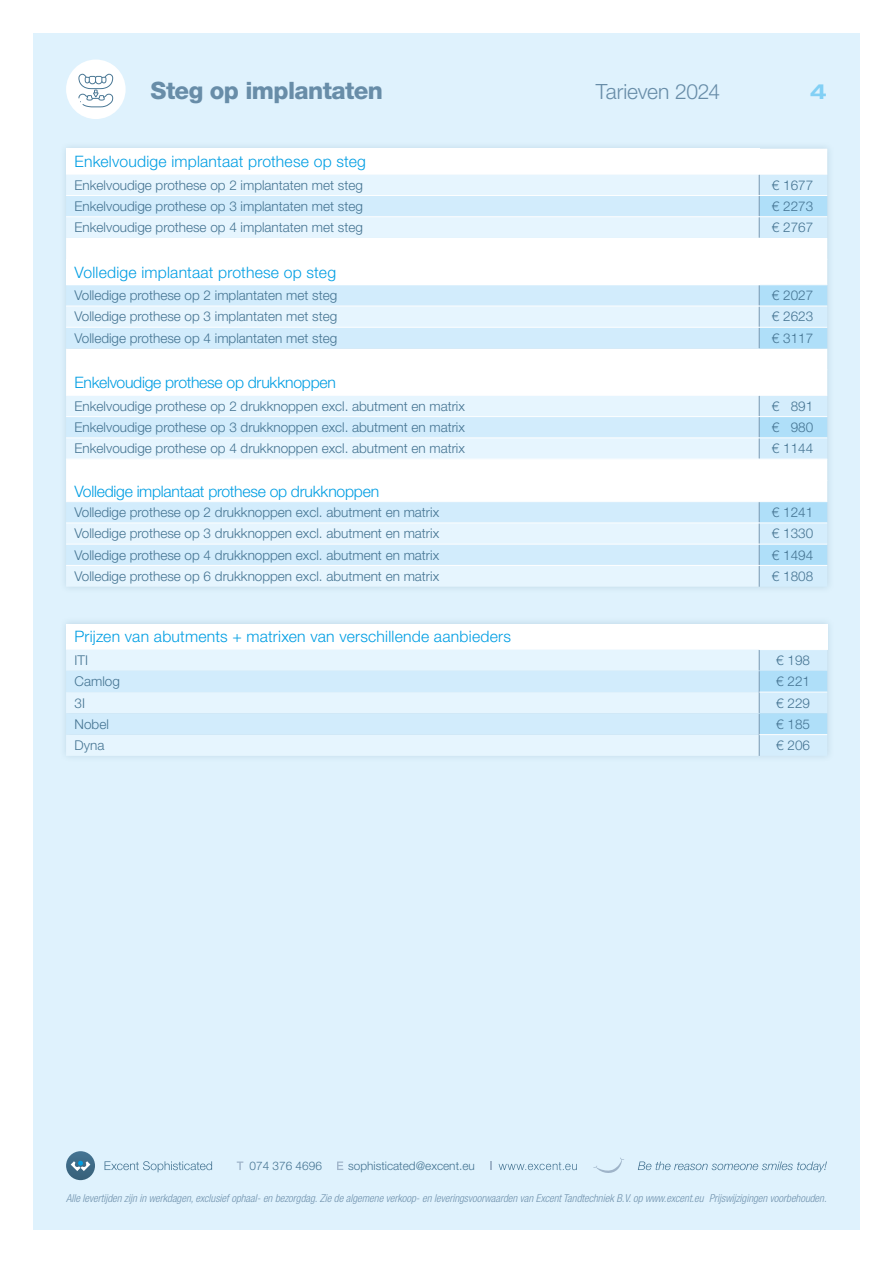
<style>
.page{position:relative;width:893px;height:1263px;background:#fff}
.page>*{position:absolute;margin:0;border:0;box-sizing:border-box;transform-origin:0 0}
.t1{font:800 24px "Helvetica Neue LT Std";letter-spacing:-.025em;color:#688da8}
.t2{font:300 21px "Helvetica Neue LT Std";letter-spacing:-.01em;color:#688da8}
.t3{font:700 expanded 21px "Helvetica Neue LT Std";color:#82d0f5}
.t4{font:300 15.75px "Helvetica Neue LT Std";letter-spacing:.005em;color:#009ee3}
.t5{font:300 15.75px "Helvetica Neue LT Std";letter-spacing:-.015em;color:#009ee3}
.t6{font:300 13.5px "Helvetica Neue LT Std";color:#457492}
.t7{font:300 11.85px "Helvetica Neue LT Std";color:#457492}
.t8{font:italic 300 condensed 10.8px "Helvetica Neue LT Std";color:#7193ae}
</style>
<div class="page">
<div style="left:33px;top:33px;width:827px;height:1197px;background:#dff2fd"></div>
<svg style="left:337px;top:1161px;width:6px;height:9px"></svg>
<svg style="left:237px;top:1161px;width:6px;height:9px"></svg>
<svg style="left:105px;top:1161px;width:107px;height:11px"></svg>
<svg style="left:66px;top:1151px;width:29px;height:29px"></svg>
<svg style="left:71px;top:1161px;width:19px;height:10px"></svg>
<svg style="left:499px;top:1162px;width:78px;height:8px"></svg>
<svg style="left:490px;top:1161px;width:2px;height:9px"></svg>
<svg style="left:638px;top:1161px;width:189px;height:11px"></svg>
<svg style="left:593px;top:1157px;width:31px;height:16px"></svg>
<div style="left:59px;top:141px;width:775px;height:453px;background:#daeef9"></div>
<div style="left:66px;top:149px;width:693px;height:25px;background:#fff"></div>
<div style="left:67px;top:175px;width:692px;height:412px;background:#e6f5fe"></div>
<svg style="left:66px;top:196px;width:693px;height:369px"></svg>
<div style="left:66px;top:259px;width:693px;height:26px;background:#fff"></div>
<hr style="left:66px;top:195px;width:693px;height:1px;background:#fff">
<hr style="left:66px;top:306px;width:693px;height:1px;background:#fff">
<hr style="left:66px;top:369px;width:693px;height:1px;background:#fff">
<hr style="left:66px;top:416px;width:693px;height:1px;background:#fff">
<hr style="left:66px;top:437px;width:693px;height:1px;background:#fff">
<hr style="left:66px;top:459px;width:693px;height:1px;background:#fff">
<hr style="left:66px;top:480px;width:693px;height:1px;background:#fff">
<hr style="left:66px;top:522px;width:693px;height:1px;background:#fff">
<hr style="left:66px;top:544px;width:693px;height:1px;background:#fff">
<hr style="left:66px;top:565px;width:693px;height:1px;background:#fff">
<hr style="left:66px;top:174px;width:693px;height:1px;background:#fff">
<hr style="left:66px;top:216px;width:693px;height:1px;background:#fff">
<hr style="left:66px;top:327px;width:693px;height:1px;background:#fff">
<hr style="left:66px;top:395px;width:693px;height:1px;background:#fff">
<hr style="left:66px;top:501px;width:693px;height:1px;background:#fff">
<svg style="left:759px;top:149px;width:68px;height:438px"></svg>
<div style="left:59px;top:617px;width:775px;height:146px;background:#d8ecf8"></div>
<svg style="left:66px;top:624px;width:761px;height:132px"></svg>
<hr style="left:759px;top:692px;width:68px;height:1px;background:#fff">
<hr style="left:759px;top:734px;width:68px;height:1px;background:#fff">
<div style="left:66px;top:60px;width:60px;height:59px;background:#fff;border-radius:50%"></div>
<svg style="left:78px;top:74px;width:35px;height:33px"></svg>
<h1 class="t1" style="left:150px;top:76px;width:234px">Steg op implantaten</h1>
<h2 class="t2" style="left:596px;top:79px;width:126px">Tarieven 2024</h2>
<h2 class="t3" style="left:810px;top:78px;width:19px">4</h2>
<p class="t4" style="left:75px;top:152px;width:293px">Enkelvoudige implantaat prothese op steg</p>
<p class="t6" style="left:75px;top:177px;width:290px">Enkelvoudige prothese op 2 implantaten met steg</p>
<p class="t6" style="left:772px;top:177px;width:43px">€ 1677</p>
<p class="t6" style="left:75px;top:198px;width:290px">Enkelvoudige prothese op 3 implantaten met steg</p>
<p class="t6" style="left:772px;top:198px;width:43px">€ 2273</p>
<p class="t6" style="left:75px;top:219px;width:290px">Enkelvoudige prothese op 4 implantaten met steg</p>
<p class="t6" style="left:772px;top:219px;width:43px">€ 2767</p>
<p class="t4" style="left:75px;top:262px;width:263px">Volledige implantaat prothese op steg</p>
<p class="t6" style="left:75px;top:287px;width:264px">Volledige prothese op 2 implantaten met steg</p>
<p class="t6" style="left:772px;top:287px;width:43px">€ 2027</p>
<p class="t6" style="left:75px;top:308px;width:264px">Volledige prothese op 3 implantaten met steg</p>
<p class="t6" style="left:772px;top:308px;width:43px">€ 2623</p>
<p class="t6" style="left:75px;top:330px;width:264px">Volledige prothese op 4 implantaten met steg</p>
<p class="t6" style="left:772px;top:330px;width:43px">€ 3117</p>
<p class="t5" style="left:75px;top:373px;width:263px">Enkelvoudige prothese op drukknoppen</p>
<p class="t6" style="left:75px;top:398px;width:392px">Enkelvoudige prothese op 2 drukknoppen excl. abutment en matrix</p>
<p class="t6" style="left:772px;top:398px;width:43px">€ 891</p>
<p class="t6" style="left:75px;top:419px;width:392px">Enkelvoudige prothese op 3 drukknoppen excl. abutment en matrix</p>
<p class="t6" style="left:772px;top:419px;width:43px">€ 980</p>
<p class="t6" style="left:75px;top:440px;width:392px">Enkelvoudige prothese op 4 drukknoppen excl. abutment en matrix</p>
<p class="t6" style="left:772px;top:440px;width:43px">€ 1144</p>
<p class="t5" style="left:75px;top:481px;width:306px">Volledige implantaat prothese op drukknoppen</p>
<p class="t6" style="left:75px;top:504px;width:366px">Volledige prothese op 2 drukknoppen excl. abutment en matrix</p>
<p class="t6" style="left:772px;top:504px;width:43px">€ 1241</p>
<p class="t6" style="left:75px;top:525px;width:366px">Volledige prothese op 3 drukknoppen excl. abutment en matrix</p>
<p class="t6" style="left:772px;top:525px;width:43px">€ 1330</p>
<p class="t6" style="left:75px;top:547px;width:366px">Volledige prothese op 4 drukknoppen excl. abutment en matrix</p>
<p class="t6" style="left:772px;top:547px;width:43px">€ 1494</p>
<p class="t6" style="left:75px;top:568px;width:366px">Volledige prothese op 6 drukknoppen excl. abutment en matrix</p>
<p class="t6" style="left:772px;top:568px;width:43px">€ 1808</p>
<p class="t4" style="left:75px;top:627px;width:438px">Prijzen van abutments + matrixen van verschillende aanbieders</p>
<p class="t6" style="left:75px;top:652px;width:15px">ITI</p>
<p class="t6" style="left:776px;top:652px;width:35px">€ 198</p>
<p class="t6" style="left:75px;top:673px;width:47px">Camlog</p>
<p class="t6" style="left:776px;top:673px;width:35px">€ 221</p>
<p class="t6" style="left:75px;top:694px;width:12px">3I</p>
<p class="t6" style="left:776px;top:694px;width:35px">€ 229</p>
<p class="t6" style="left:75px;top:716px;width:36px">Nobel</p>
<p class="t6" style="left:776px;top:716px;width:35px">€ 185</p>
<p class="t6" style="left:75px;top:737px;width:31px">Dyna</p>
<p class="t6" style="left:776px;top:737px;width:35px">€ 206</p>
<p class="t7" style="left:250px;top:1158px;width:74px">074 376 4696</p>
<p class="t7" style="left:348px;top:1158px;width:128px">sophisticated@excent.eu</p>
<p class="t8" style="left:66px;top:1191px;width:762px">Alle levertijden zijn in werkdagen, exclusief ophaal- en bezorgdag. Zie de algemene verkoop- en leveringsvoorwaarden van Excent Tandtechniek B.V. op www.excent.eu Prijswijzigingen voorbehouden.</p>
</div>
